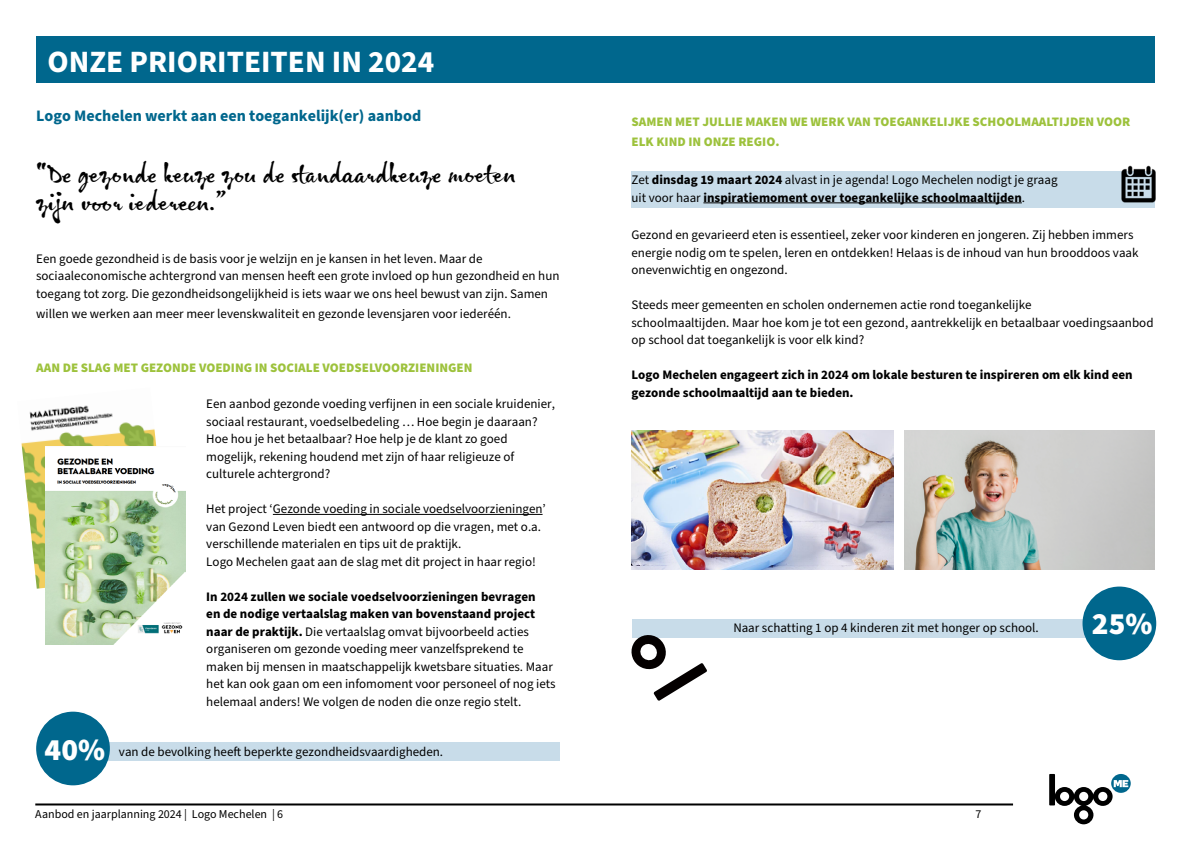
<style>
.page{position:relative;width:1191px;height:842px;background:#fff}
.page>*{position:absolute;margin:0;border:0;box-sizing:border-box;transform-origin:0 0}
.t1{font:700 31px "Source Sans Pro";color:#fff}
.t2{font:900 31px "Source Sans Pro";color:#fff}
.t3{font:30px/28px "Gizmo";color:#000}
.t4{font:700 16px "Source Sans Pro";color:#00678d}
.t5{font:13px/17.5px "Source Sans Pro";color:#000}
.t6{font:700 13px/17.5px "Source Sans Pro";color:#000}
.t7{font:900 13px/20px "Source Sans Pro";color:#9dc23c}
.t8{font:12px "Source Sans Pro";color:#000}
.s1{font-weight:700}
.s2{font-weight:400}
</style>
<div class="page">
<hr style="left:35px;top:803px;width:978px;height:2px;background:#000">
<svg style="left:1111px;top:774px;width:19px;height:19px"></svg>
<svg style="left:1049px;top:774px;width:79px;height:50px"></svg>
<div style="left:36px;top:36px;width:1119px;height:46px;background:#00678d"></div>
<hr style="left:273px;top:514px;width:269px;height:1px;background:#000">
<div style="left:631px;top:171px;width:524px;height:36px;background:#c8dce9"></div>
<hr style="left:703px;top:203px;width:318px;height:1px;background:#000">
<div style="left:79px;top:742px;width:480px;height:19px;background:#c8dce9"></div>
<div style="left:36px;top:712px;width:74px;height:73px;background:#00678d;border-radius:50%"></div>
<div style="left:631px;top:619px;width:509px;height:18px;background:#c8dce9"></div>
<div style="left:1082px;top:586px;width:74px;height:74px;background:#00678d;border-radius:50%"></div>
<img style="left:1115px;top:165px;width:41px;height:43px">
<img style="left:631px;top:430px;width:262px;height:139px">
<img style="left:904px;top:430px;width:250px;height:139px">
<img style="left:21px;top:405px;width:136px;height:184px">
<img style="left:46px;top:446px;width:140px;height:199px">
<svg style="left:631px;top:635px;width:76px;height:66px"></svg>
<h1 class="t1" style="left:47px;top:40px;width:388px">ONZE PRIORITEITEN IN 2024</h1>
<p class="t4" style="left:36px;top:105px;width:386px">Logo Mechelen werkt aan een toegankelijk(er) aanbod</p>
<h2 class="t3" style="left:36px;top:160px;width:481px">“De gezonde keuze zou de standaardkeuze moeten zijn voor iedereen.”</h2>
<p class="t5" style="left:36px;top:250px;width:525px">Een goede gezondheid is de basis voor je welzijn en je kansen in het leven. Maar de sociaaleconomische achtergrond van mensen heeft een grote invloed op hun gezondheid en hun toegang tot zorg. Die gezondheidsongelijkheid is iets waar we ons heel bewust van zijn. Samen</p>
<p class="t5" style="left:36px;top:305px;width:476px">willen we werken aan meer meer levenskwaliteit en gezonde levensjaren voor iederéén.</p>
<p class="t7" style="left:36px;top:358px;width:438px">AAN DE SLAG MET GEZONDE VOEDING IN SOCIALE VOEDSELVOORZIENINGEN</p>
<p class="t5" style="left:206px;top:396px;width:350px">Een aanbod gezonde voeding verfijnen in een sociale kruidenier, sociaal restaurant, voedselbedeling … Hoe begin je daaraan?<br>Hoe hou je het betaalbaar? Hoe help je de klant zo goed mogelijk, rekening houdend met zijn of haar religieuze of culturele achtergrond?</p>
<p class="t5" style="left:206px;top:501px;width:341px">Het project ‘Gezonde voeding in sociale voedselvoorzieningen’ van Gezond Leven biedt een antwoord op die vragen, met o.a. verschillende materialen en tips uit de praktijk.<br>Logo Mechelen gaat aan de slag met dit project in haar regio!</p>
<p class="t5" style="left:206px;top:588px;width:351px"><span class="s1">In 2024 zullen we sociale voedselvoorzieningen bevragen<br>en de nodige vertaalslag maken van bovenstaand project naar de praktijk.</span> Die vertaalslag omvat bijvoorbeeld acties organiseren om gezonde voeding meer vanzelfsprekend te maken bij mensen in maatschappelijk kwetsbare situaties. Maar het kan ook gaan om een infomoment voor personeel of nog iets helemaal anders! We volgen de noden die onze regio stelt.</p>
<h1 class="t2" style="left:45px;top:728px;width:62px">40%</h1>
<p class="t5" style="left:119px;top:743px;width:326px">van de bevolking heeft beperkte gezondheidsvaardigheden.</p>
<p class="t7" style="left:631px;top:112px;width:500px">SAMEN MET JULLIE MAKEN WE WERK VAN TOEGANKELIJKE SCHOOLMAALTIJDEN VOOR<br>ELK KIND IN ONZE REGIO.</p>
<p class="t6" style="left:631px;top:172px;width:427px"><span class="s2">Zet</span> dinsdag 19 maart 2024 <span class="s2">alvast in je agenda! Logo Mechelen nodigt je graag uit voor haar</span> inspiratiemoment over toegankelijke schoolmaaltijden<span class="s2">.</span></p>
<p class="t5" style="left:631px;top:227px;width:508px">Gezond en gevarieerd eten is essentieel, zeker voor kinderen en jongeren. Zij hebben immers energie nodig om te spelen, leren en ontdekken! Helaas is de inhoud van hun brooddoos vaak onevenwichtig en ongezond.</p>
<p class="t5" style="left:631px;top:297px;width:523px">Steeds meer gemeenten en scholen ondernemen actie rond toegankelijke<br>schoolmaaltijden. Maar hoe kom je tot een gezond, aantrekkelijk en betaalbaar voedingsaanbod op school dat toegankelijk is voor elk kind?</p>
<p class="t6" style="left:631px;top:367px;width:503px">Logo Mechelen engageert zich in 2024 om lokale besturen te inspireren om elk kind een gezonde schoolmaaltijd aan te bieden.</p>
<p class="t5" style="left:733px;top:620px;width:307px">Naar schatting 1 op 4 kinderen zit met honger op school.</p>
<h1 class="t2" style="left:1092px;top:603px;width:62px">25%</h1>
<p class="t8" style="left:35px;top:806px;width:249px">Aanbod en jaarplanning 2024 | Logo Mechelen | 6</p>
<p class="t8" style="left:975px;top:806px;width:7px">7</p>
</div>
